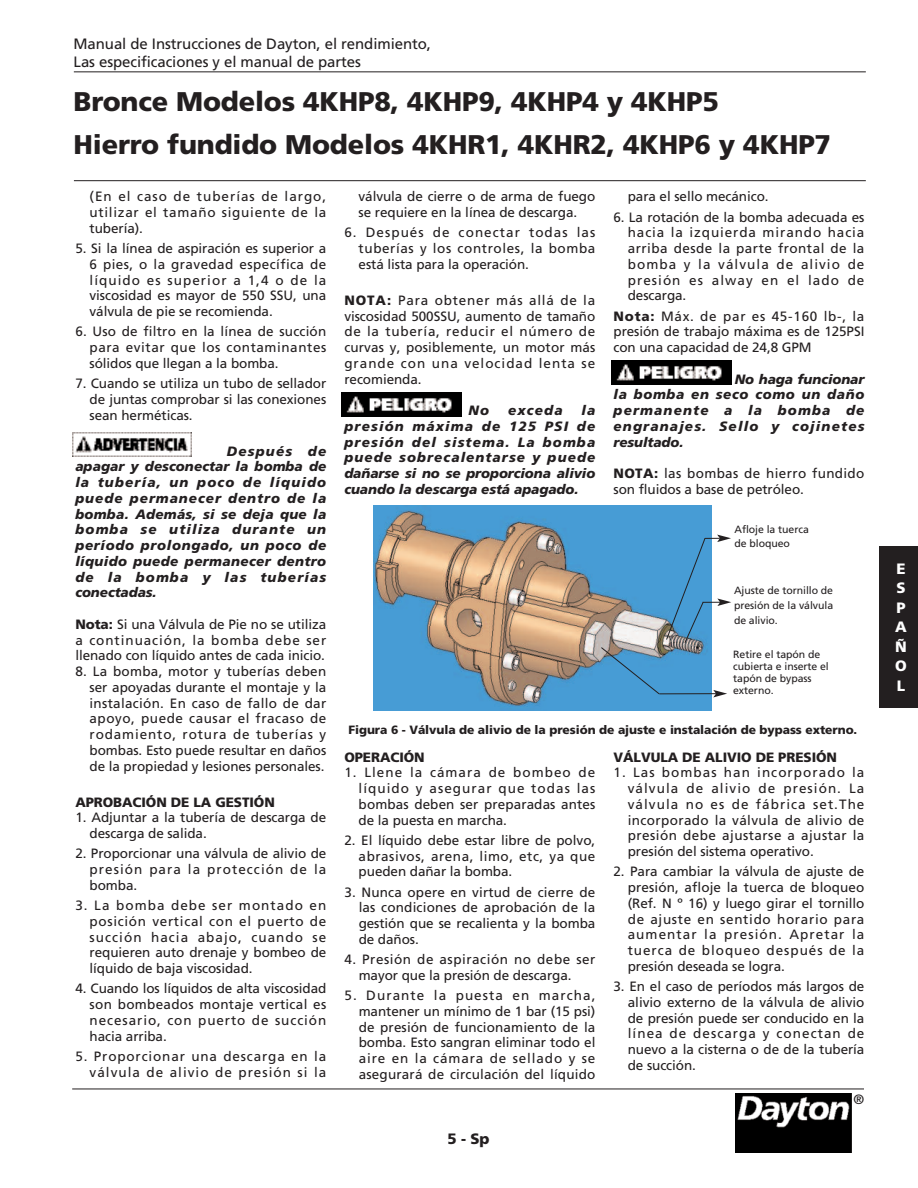
<style>
.page{position:relative;width:918px;height:1188px;background:#fff}
.page>*{position:absolute;margin:0;border:0;box-sizing:border-box;transform-origin:0 0}
.t1{font:900 27px/43.5px "Frutiger";letter-spacing:-.005em;color:#231f20}
.t2{font:15px/18px "Frutiger";letter-spacing:-.005em;color:#231f20}
.t3{font:900 15px/19.5px "Frutiger";color:#fff;text-align:justify}
.t4{font:900 15px "Frutiger";color:#231f20}
.t5{font:13.5px/15.8px "Frutiger";letter-spacing:-.005em;color:#231f20;text-align:justify}
.t6{font:italic 900 13.5px/15.8px "Frutiger";letter-spacing:.025em;color:#231f20;text-align:justify}
.t7{font:13.5px/15.8px "Frutiger";letter-spacing:.04em;color:#231f20}
.t8{font:13.5px/15.8px "Frutiger";letter-spacing:.065em;color:#231f20;text-align:right}
.t9{font:900 13.5px "Frutiger";letter-spacing:-.005em;color:#231f20}
.t10{font:900 12px "Frutiger";letter-spacing:-.005em;color:#231f20}
.t11{font:10.5px/12px "Frutiger";letter-spacing:-.005em;color:#231f20}
.s1{font-weight:900}
</style>
<div class="page">
<div style="left:879px;top:546px;width:39px;height:162px;background:#231f20"></div>
<hr style="left:74px;top:71px;width:792px;height:1px;background:#231f20">
<hr style="left:74px;top:180px;width:792px;height:1px;background:#231f20">
<img style="left:72px;top:433px;width:120px;height:24px">
<img style="left:342px;top:392px;width:120px;height:24px">
<img style="left:612px;top:361px;width:120px;height:24px">
<img style="left:374px;top:505px;width:338px;height:206px">
<svg style="left:600px;top:535px;width:131px;height:162px"></svg>
<hr style="left:72px;top:1089px;width:792px;height:1px;background:#231f20">
<svg style="left:735px;top:1094px;width:1px;height:59px"></svg>
<img style="left:736px;top:1094px;width:116px;height:59px">
<p class="t2" style="left:74px;top:36px;width:359px">Manual de Instrucciones de Dayton, el rendimiento,<br>Las especificaciones y el manual de partes</p>
<h1 class="t1" style="left:74px;top:82px;width:759px">Bronce Modelos 4KHP8, 4KHP9, 4KHP4 y 4KHP5<br>Hierro fundido Modelos 4KHR1, 4KHR2, 4KHP6 y 4KHP7</h1>
<p class="t5" style="left:90px;top:190px;width:238px">(En el caso de tuberías de largo, utilizar el tamaño siguiente de la tubería).</p>
<p class="t5" style="left:90px;top:242px;width:238px;text-indent:-14px">5. Si la línea de aspiración es superior a 6 pies, o la gravedad específica de líquido es superior a 1,4 o de la viscosidad es mayor de 550 SSU, una válvula de pie se recomienda.</p>
<p class="t5" style="left:90px;top:325px;width:238px;text-indent:-14px">6. Uso de filtro en la línea de succión para evitar que los contaminantes sólidos que llegan a la bomba.</p>
<p class="t5" style="left:90px;top:377px;width:238px;text-indent:-14px">7. Cuando se utiliza un tubo de sellador de juntas comprobar si las conexiones sean herméticas.</p>
<p class="t6" style="left:75px;top:444px;width:252px;text-indent:151px">Después de apagar y desconectar la bomba de la tubería, un poco de líquido puede permanecer dentro de la bomba. Además, si se deja que la bomba se utiliza durante un período prolongado, un poco de líquido puede permanecer dentro de la bomba y las tuberías conectadas.</p>
<p class="t5" style="left:75px;top:617px;width:252px"><span class="s1">Nota:</span> Si una Válvula de Pie no se utiliza a continuación, la bomba debe ser llenado con líquido antes de cada inicio.</p>
<p class="t5" style="left:90px;top:665px;width:238px;text-indent:-14px">8. La bomba, motor y tuberías deben ser apoyadas durante el montaje y la instalación. En caso de fallo de dar apoyo, puede causar el fracaso de rodamiento, rotura de tuberías y bombas. Esto puede resultar en daños de la propiedad y lesiones personales.</p>
<p class="t9" style="left:75px;top:796px;width:201px">APROBACIÓN DE LA GESTIÓN</p>
<p class="t5" style="left:90px;top:811px;width:238px;text-indent:-14px">1. Adjuntar a la tubería de descarga de descarga de salida.</p>
<p class="t5" style="left:90px;top:847px;width:238px;text-indent:-14px">2. Proporcionar una válvula de alivio de presión para la protección de la bomba.</p>
<p class="t5" style="left:90px;top:899px;width:238px;text-indent:-14px">3. La bomba debe ser montado en posición vertical con el puerto de succión hacia abajo, cuando se requieren auto drenaje y bombeo de líquido de baja viscosidad.</p>
<p class="t5" style="left:90px;top:982px;width:238px;text-indent:-14px">4. Cuando los líquidos de alta viscosidad son bombeados montaje vertical es necesario, con puerto de succión hacia arriba.</p>
<p class="t8" style="left:75px;top:1049px;width:252px">5. Proporcionar una descarga en la válvula de alivio de presión si la</p>
<p class="t5" style="left:359px;top:190px;width:238px">válvula de cierre o de arma de fuego se requiere en la línea de descarga.</p>
<p class="t5" style="left:359px;top:226px;width:238px;text-indent:-14px">6. Después de conectar todas las tuberías y los controles, la bomba está lista para la operación.</p>
<p class="t5" style="left:344px;top:293px;width:252px"><span class="s1">NOTA:</span> Para obtener más allá de la viscosidad 500SSU, aumento de tamaño de la tubería, reducir el número de curvas y, posiblemente, un motor más grande con una velocidad lenta se recomienda.</p>
<p class="t6" style="left:469px;top:404px;width:22px">No</p>
<p class="t6" style="left:508px;top:404px;width:56px">exceda</p>
<p class="t6" style="left:344px;top:404px;width:252px;text-indent:237px">la presión máxima de 125 PSI de presión del sistema. La bomba puede sobrecalentarse y puede dañarse si no se proporciona alivio cuando la descarga está apagado.</p>
<p class="t5" style="left:628px;top:190px;width:142px">para el sello mecánico.</p>
<p class="t5" style="left:628px;top:210px;width:238px;text-indent:-14px">6. La rotación de la bomba adecuada es hacia la izquierda mirando hacia arriba desde la parte frontal de la bomba y la válvula de alivio de presión es alway en el lado de descarga.</p>
<p class="t5" style="left:614px;top:309px;width:252px"><span class="s1">Nota:</span> Máx. de par es 45-160 lb-, la presión de trabajo máxima es de 125PSI con una capacidad de 24,8 GPM</p>
<p class="t6" style="left:614px;top:372px;width:252px;text-indent:121px">No haga funcionar la bomba en seco como un daño permanente a la bomba de engranajes. Sello y cojinetes resultado.</p>
<p class="t5" style="left:614px;top:467px;width:252px"><span class="s1">NOTA:</span> las bombas de hierro fundido son fluidos a base de petróleo.</p>
<p class="t11" style="left:734px;top:523px;width:76px;line-height:13.5px">Afloje la tuerca de bloqueo</p>
<p class="t11" style="left:734px;top:584px;width:101px;line-height:15px;text-align:justify">Ajuste de tornillo de presión de la válvula de alivio.</p>
<p class="t11" style="left:733px;top:649px;width:97px">Retire el tapón de cubierta e inserte el tapón de bypass externo.</p>
<p class="t10" style="left:349px;top:724px;width:510px">Figura 6 - Válvula de alivio de la presión de ajuste e instalación de bypass externo.</p>
<p class="t9" style="left:344px;top:751px;width:82px">OPERACIÓN</p>
<p class="t5" style="left:359px;top:766px;width:238px;text-indent:-14px">1. Llene la cámara de bombeo de líquido y asegurar que todas las bombas deben ser preparadas antes de la puesta en marcha.</p>
<p class="t5" style="left:359px;top:833px;width:238px;text-indent:-14px">2. El líquido debe estar libre de polvo, abrasivos, arena, limo, etc, ya que pueden dañar la bomba.</p>
<p class="t5" style="left:359px;top:885px;width:238px;text-indent:-14px">3. Nunca opere en virtud de cierre de las condiciones de aprobación de la gestión que se recalienta y la bomba de daños.</p>
<p class="t7" style="left:359px;top:953px;width:238px;text-indent:-14px">4. Presión de aspiración no debe ser mayor que la presión de descarga.</p>
<p class="t5" style="left:359px;top:989px;width:238px;text-indent:-14px">5. Durante la puesta en marcha, mantener un mínimo de 1 bar (15 psi) de presión de funcionamiento de la bomba. Esto sangran eliminar todo el aire en la cámara de sellado y se asegurará de circulación del líquido</p>
<p class="t4" style="left:448px;top:1132px;width:44px">5-Sp</p>
<p class="t9" style="left:614px;top:751px;width:225px">VÁLVULA DE ALIVIO DE PRESIÓN</p>
<p class="t5" style="left:628px;top:766px;width:238px;text-indent:-14px">1. Las bombas han incorporado la válvula de alivio de presión. La válvula no es de fábrica set.The incorporado la válvula de alivio de presión debe ajustarse a ajustar la presión del sistema operativo.</p>
<p class="t5" style="left:628px;top:865px;width:238px;text-indent:-14px">2. Para cambiar la válvula de ajuste de presión, afloje la tuerca de bloqueo (Ref. N º 16) y luego girar el tornillo de ajuste en sentido horario para aumentar la presión. Apretar la tuerca de bloqueo después de la presión deseada se logra.</p>
<p class="t5" style="left:628px;top:980px;width:238px;text-indent:-14px">3. En el caso de períodos más largos de alivio externo de la válvula de alivio de presión puede ser conducido en la línea de descarga y conectan de nuevo a la cisterna o de de la tubería de succión.</p>
<p class="t5" style="left:854px;top:1092px;width:12px">®</p>
<p class="t3" style="left:895px;top:560px;width:13px">E S P A Ñ O L</p>
</div>
